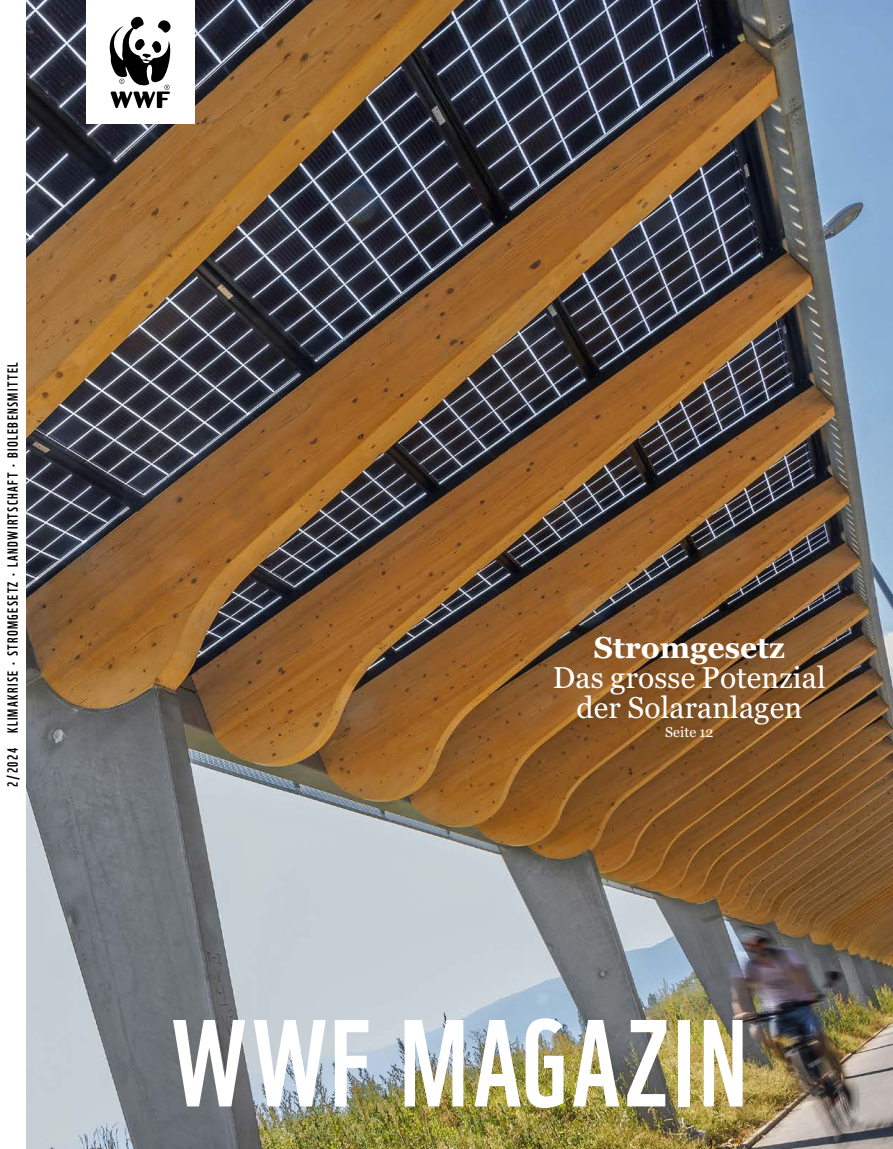
<style>
.page{position:relative;width:893px;height:1149px;background:#fff}
.page>*{position:absolute;margin:0;border:0;box-sizing:border-box;transform-origin:0 0}
.t1{font:120px "WWF";letter-spacing:.045em;color:#fff}
.t2{font:30px/30px "Georgia WWF";letter-spacing:.005em;color:#fff;text-align:center}
.t3{font:700 30px "Georgia WWF";color:#fff}
.t4{font:14.25px "WWF";letter-spacing:.1em;color:#000}
.t5{font:14.25px "Georgia WWF";letter-spacing:.005em;color:#fff}
</style>
<div class="page">
<img style="left:26px;top:0;width:867px;height:1148px">
<div style="left:86px;top:0;width:109px;height:123px;background:#fff"></div>
<svg style="left:109px;top:16px;width:62px;height:92px"></svg>
<p class="t4" style="left:2px;top:786px;width:425px;rotate:-90deg">2/2024 KLIMAKRISE • STROMGESETZ • LANDWIRTSCHAFT • BIOLEBENSMITTEL</p>
<h2 class="t3" style="left:594px;top:625px;width:193px">Stromgesetz</h2>
<h2 class="t2" style="left:553px;top:661px;width:274px">Das grosse Potenzial der Solaranlagen</h2>
<p class="t5" style="left:665px;top:721px;width:50px">Seite 12</p>
<h1 class="t1" style="left:171px;top:969px;width:577px">WWF MAGAZIN</h1>
</div>
